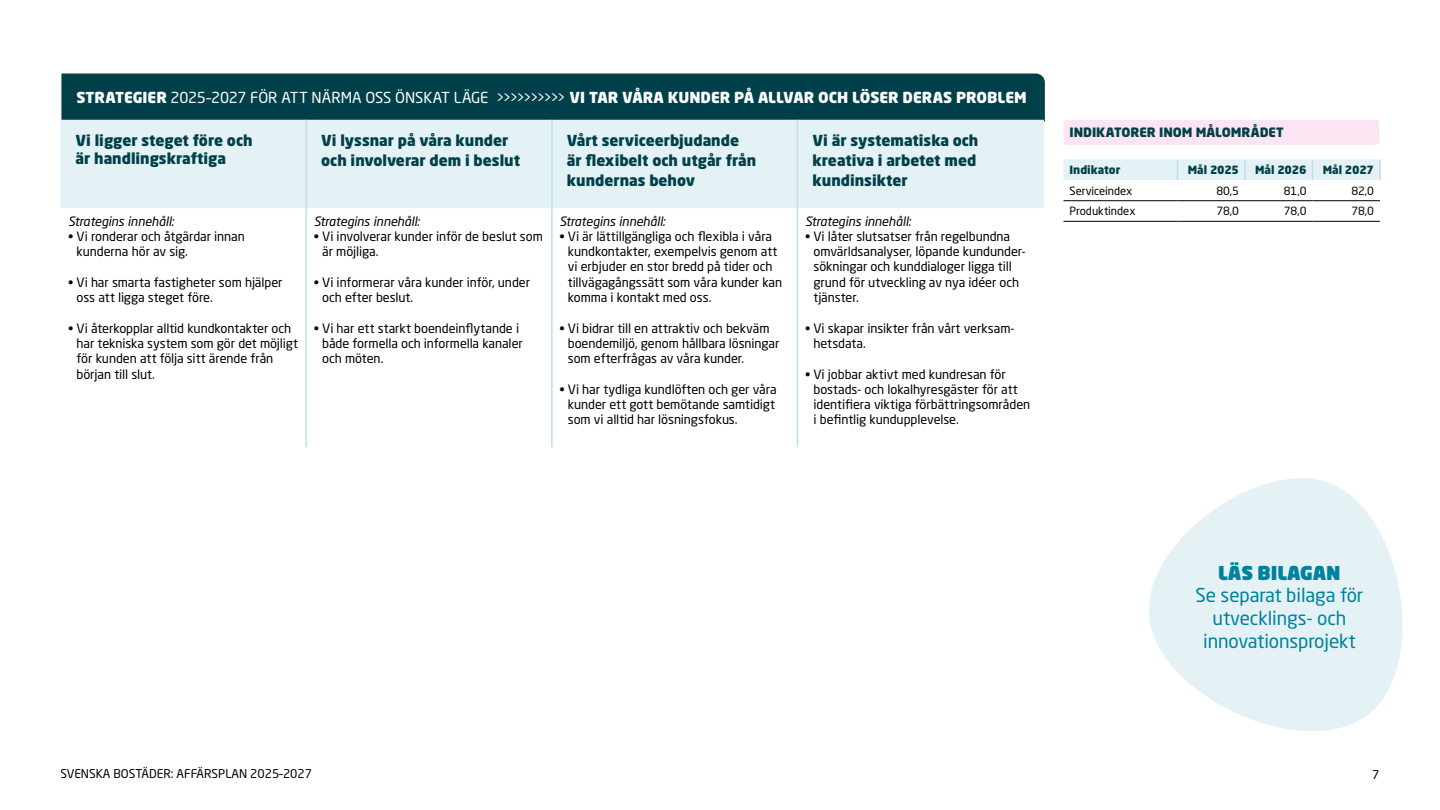
<style>
.page{position:relative;width:1440px;height:810px;background:#fff}
.page>*{position:absolute;margin:0;border:0;box-sizing:border-box;transform-origin:0 0}
.Garamond_10_5_12_25{font:18.9px "Neo Sans Std";letter-spacing:-.005em;color:#00819e}
.Garamond_10_5_12_25-2{font:900 18.9px "Neo Sans Std";letter-spacing:-.005em;color:#00819e}
.Mellanrubrik-ny{font:900 15px/19.8px "Neo Sans Std";color:#00404a}
.Garamond_10_5_12_25-3{font:900 15px "Neo Sans Std";color:#fff}
.Fakta_text{font:12.75px/15.3px "Neo Sans Std";letter-spacing:-.005em;color:#000}
.Fakta_text-2{font:italic 12.75px "Neo Sans Std";letter-spacing:-.005em;color:#000}
.Garamond_10_5_12_25-4{font:900 12.75px "Neo Sans Std";color:#00404a}
.t1{font:12px "Neo Sans Std";color:#000}
.t2{font:11.25px "Neo Sans Std";letter-spacing:-.005em;color:#000}
.t3{font:900 11.25px "Neo Sans Std";letter-spacing:-.005em;color:#00404a}
.s1{font-weight:400}
</style>
<div class="page">
<div style="left:61px;top:74px;width:984px;height:48px;background:#00404a"></div>
<div style="left:1064px;top:120px;width:315px;height:25px;background:#fce5f2;border-radius:4px"></div>
<hr style="left:1063px;top:201px;width:114px;height:1px;background:#000">
<hr style="left:1063px;top:221px;width:114px;height:1px;background:#000">
<hr style="left:1177px;top:221px;width:68px;height:1px;background:#000">
<hr style="left:1245px;top:221px;width:67px;height:1px;background:#000">
<hr style="left:1312px;top:221px;width:68px;height:1px;background:#000">
<svg style="left:1064px;top:160px;width:316px;height:61px"></svg>
<hr style="left:1244px;top:160px;width:2px;height:20px;background:#bfdfe7">
<hr style="left:1379px;top:160px;width:2px;height:20px;background:#bfdfe7">
<div style="left:61px;top:120px;width:983px;height:88px;background:#e5f2f5"></div>
<hr style="left:305px;top:120px;width:2px;height:88px;background:#bfdfe7">
<hr style="left:305px;top:208px;width:2px;height:239px;background:#bfdfe7">
<hr style="left:797px;top:120px;width:1px;height:88px;background:#bfdfe7">
<hr style="left:797px;top:208px;width:1px;height:239px;background:#bfdfe7">
<hr style="left:551px;top:120px;width:2px;height:88px;background:#bfdfe7">
<hr style="left:551px;top:208px;width:2px;height:239px;background:#bfdfe7">
<svg style="left:1149px;top:478px;width:254px;height:253px;fill:#e5f2f5"></svg>
<p class="Garamond_10_5_12_25-3" style="left:76px;top:88px;width:952px">STRATEGIER <span class="s1">2025–2027 FÖR ATT NÄRMA OSS ÖNSKAT LÄGE &gt;&gt;&gt;&gt;&gt;&gt;&gt;&gt;&gt;&gt;</span> VI TAR VÅRA KUNDER PÅ ALLVAR OCH LÖSER DERAS PROBLEM</p>
<p class="Mellanrubrik-ny" style="left:76px;top:131px;width:179px;line-height:18px">Vi ligger steget före och är handlingskraftiga</p>
<p class="Mellanrubrik-ny" style="left:321px;top:130px;width:200px">Vi lyssnar på våra kunder och involverar dem i beslut</p>
<p class="Mellanrubrik-ny" style="left:567px;top:130px;width:191px">Vårt serviceerbjudande är flexibelt och utgår från kundernas behov</p>
<p class="Mellanrubrik-ny" style="left:813px;top:130px;width:167px">Vi är systematiska och kreativa i arbetet med kundinsikter</p>
<p class="Fakta_text-2" style="left:68px;top:213px;width:108px">Strategins innehåll:</p>
<p class="Fakta_text" style="left:77px;top:228px;width:170px;text-indent:-8px">• Vi ronderar och åtgärdar innan kunderna hör av sig.</p>
<p class="Fakta_text" style="left:77px;top:274px;width:207px;text-indent:-8px">• Vi har smarta fastigheter som hjälper oss att ligga steget före.</p>
<p class="Fakta_text" style="left:77px;top:320px;width:223px;text-indent:-8px">• Vi återkopplar alltid kundkontakter och har tekniska system som gör det möjligt för kunden att följa sitt ärende från början till slut.</p>
<p class="Fakta_text-2" style="left:314px;top:213px;width:108px">Strategins innehåll:</p>
<p class="Fakta_text" style="left:322px;top:228px;width:222px;text-indent:-8px">• Vi involverar kunder inför de beslut som är möjliga.</p>
<p class="Fakta_text" style="left:322px;top:274px;width:209px;text-indent:-8px">• Vi informerar våra kunder inför, under och efter beslut.</p>
<p class="Fakta_text" style="left:322px;top:320px;width:202px;text-indent:-8px">• Vi har ett starkt boendeinflytande i både formella och informella kanaler och möten.</p>
<p class="Fakta_text-2" style="left:559px;top:213px;width:108px">Strategins innehåll:</p>
<p class="Fakta_text" style="left:568px;top:228px;width:216px;text-indent:-8px">• Vi är lättillgängliga och flexibla i våra kundkontakter, exempelvis genom att vi erbjuder en stor bredd på tider och tillvägagångssätt som våra kunder kan komma i kontakt med oss.</p>
<p class="Fakta_text" style="left:568px;top:320px;width:213px;text-indent:-8px">• Vi bidrar till en attraktiv och bekväm boendemiljö, genom hållbara lösningar som efterfrågas av våra kunder.</p>
<p class="Fakta_text" style="left:568px;top:381px;width:210px;text-indent:-8px">• Vi har tydliga kundlöften och ger våra kunder ett gott bemötande samtidigt som vi alltid har lösningsfokus.</p>
<p class="Fakta_text-2" style="left:805px;top:213px;width:108px">Strategins innehåll:</p>
<p class="Fakta_text" style="left:813px;top:228px;width:214px;text-indent:-8px">• Vi låter slutsatser från regelbundna omvärldsanalyser, löpande kundunder&shy;sökningar och kunddialoger ligga till grund för utveckling av nya idéer och tjänster.</p>
<p class="Fakta_text" style="left:813px;top:320px;width:203px;text-indent:-8px">• Vi skapar insikter från vårt verksam&shy;hetsdata.</p>
<p class="Fakta_text" style="left:813px;top:366px;width:218px;text-indent:-8px">• Vi jobbar aktivt med kundresan för bostads- och lokalhyresgäster för att identifiera viktiga förbättringsområden i befintlig kundupplevelse.</p>
<p class="Garamond_10_5_12_25-4" style="left:1070px;top:124px;width:216px">INDIKATORER INOM MÅLOMRÅDET</p>
<p class="t3" style="left:1069px;top:163px;width:52px">Indikator</p>
<p class="t3" style="left:1188px;top:163px;width:53px">Mål 2025</p>
<p class="t3" style="left:1255px;top:163px;width:53px">Mål 2026</p>
<p class="t3" style="left:1323px;top:163px;width:53px">Mål 2027</p>
<p class="t2" style="left:1070px;top:184px;width:64px">Serviceindex</p>
<p class="t2" style="left:1216px;top:184px;width:24px">80,5</p>
<p class="t2" style="left:1284px;top:184px;width:24px">81,0</p>
<p class="t2" style="left:1351px;top:184px;width:24px">82,0</p>
<p class="t2" style="left:1070px;top:204px;width:68px">Produktindex</p>
<p class="t2" style="left:1216px;top:204px;width:24px">78,0</p>
<p class="t2" style="left:1284px;top:204px;width:24px">78,0</p>
<p class="t2" style="left:1351px;top:204px;width:24px">78,0</p>
<p class="Garamond_10_5_12_25-2" style="left:1218px;top:560px;width:124px">LÄS BILAGAN</p>
<p class="Garamond_10_5_12_25" style="left:1196px;top:584px;width:169px">Se separat bilaga för</p>
<p class="Garamond_10_5_12_25" style="left:1213px;top:606px;width:135px">utvecklings- och</p>
<p class="Garamond_10_5_12_25" style="left:1203px;top:629px;width:154px">innovationsprojekt</p>
<p class="t1" style="left:61px;top:767px;width:253px">SVENSKA BOSTÄDER: AFFÄRSPLAN 2025–2027</p>
<p class="t1" style="left:1372px;top:767px;width:9px">7</p>
</div>
